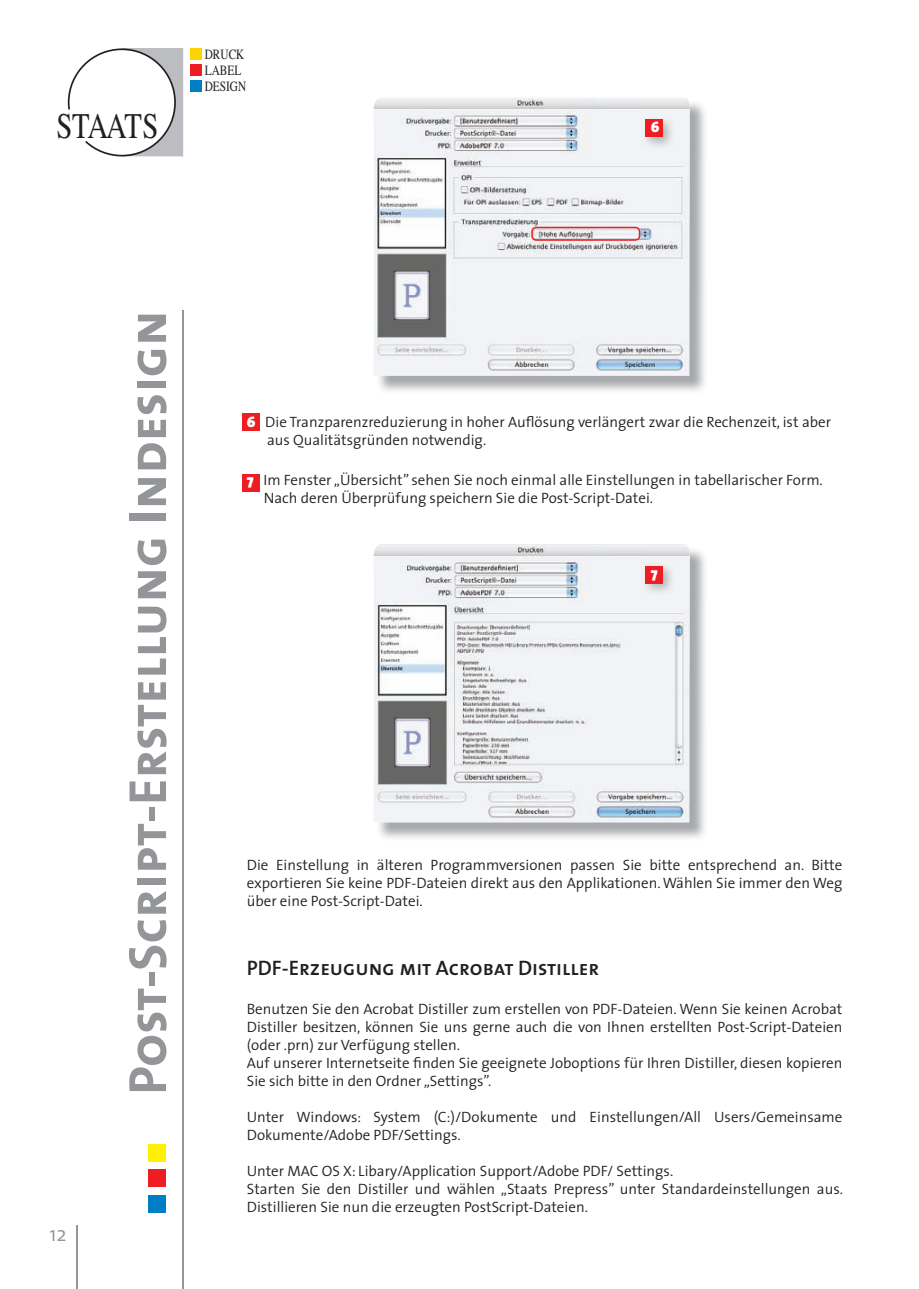
<style>
.page{position:relative;width:919px;height:1289px;background:#fff}
.page>*{position:absolute;margin:0;border:0;box-sizing:border-box;transform-origin:0 0}
.t1{font:54px "The Sans Bold Caps";color:#939598}
.t2{font:36px "Times";letter-spacing:-.075em;color:#231f20;scale:.8 1}
.t3{font:21px "The Sans Semi Bold Caps";color:#231f20}
.t4{font:300 21px "The Sans";color:#939598}
.t5{font:300 15px/18px "The Sans";color:#231f20}
.t6{font:900 15px "The Sans";color:#fff}
.t7{font:14.1px/15.9px "Times";color:#231f20;scale:.8 1}
.s1{font-weight:900;color:#fff}
</style>
<div class="page">
<div style="left:190px;top:49px;width:12px;height:11px;background:#fed304"></div>
<div style="left:190px;top:64px;width:12px;height:12px;background:#ee1d23"></div>
<div style="left:190px;top:80px;width:12px;height:12px;background:#007ec5"></div>
<svg style="left:67px;top:48px;width:116px;height:109px"></svg>
<hr style="left:76px;top:1225px;width:1px;height:63px;background:#939598">
<hr style="left:182px;top:310px;width:2px;height:978px;background:#939598">
<div style="left:149px;top:1144px;width:17px;height:17px;background:#fff101"></div>
<div style="left:149px;top:1169px;width:17px;height:17px;background:#ee1d23"></div>
<div style="left:149px;top:1195px;width:17px;height:17px;background:#007ec5"></div>
<img style="left:376px;top:100px;width:329px;height:291px">
<svg style="left:374px;top:98px;width:6px;height:9px"></svg>
<img style="left:641px;top:116px;width:33px;height:33px">
<div style="left:645px;top:119px;width:17px;height:17px;background:#ee1d23"></div>
<svg style="left:531px;top:227px;width:109px;height:14px"></svg>
<div style="left:242px;top:474px;width:17px;height:17px;background:#ee1d23"></div>
<div style="left:242px;top:413px;width:17px;height:17px;background:#ee1d23"></div>
<img style="left:376px;top:547px;width:329px;height:291px">
<img style="left:373px;top:544px;width:7px;height:16px">
<img style="left:641px;top:562px;width:33px;height:33px">
<div style="left:645px;top:566px;width:17px;height:17px;background:#ee1d23"></div>
<h2 class="t2" style="left:56px;top:92px;width:129px">STAATS</h2>
<p class="t7" style="left:205px;top:45px;width:53px">DRUCK<br>LABEL<br>DESIGN</p>
<p class="t6" style="left:650px;top:114px;width:10px">6</p>
<h3 class="t4" style="left:49px;top:1215px;width:19px">12</h3>
<h1 class="t1" style="left:102px;top:1094px;width:785px;rotate:-90deg">Post-Script-Erstellung Indesign</h1>
<p class="t5" style="left:267px;top:413px;width:565px;text-indent:-20px"><span class="s1">6</span> Die Tranzparenzreduzierung in hoher Auflösung verlängert zwar die Rechenzeit, ist aber aus Qualitätsgründen notwendig.</p>
<p class="t5" style="left:264px;top:470px;width:560px;text-indent:-17px"><span class="s1">7</span> Im Fenster „Übersicht” sehen Sie noch einmal alle Einstellungen in tabellarischer Form.<br>Nach deren Überprüfung speichern Sie die Post-Script-Datei.</p>
<p class="t6" style="left:650px;top:560px;width:8px">7</p>
<p class="t5" style="left:247px;top:855px;width:597px;text-align:justify">Die Einstellung in älteren Programmversionen passen Sie bitte entsprechend an. Bitte exportieren Sie keine PDF-Dateien direkt aus den Applikationen. Wählen Sie immer den Weg über eine Post-Script-Datei.</p>
<h3 class="t3" style="left:247px;top:950px;width:354px">PDF-Erzeugung mit Acrobat Distiller</h3>
<p class="t5" style="left:247px;top:999px;width:597px">Benutzen Sie den Acrobat Distiller zum erstellen von PDF-Dateien. Wenn Sie keinen Acrobat Distiller besitzen, können Sie uns gerne auch die von Ihnen erstellten Post-Script-Dateien (oder .prn) zur Verfügung stellen.<br>Auf unserer Internetseite finden Sie geeignete Joboptions für Ihren Distiller, diesen kopieren Sie sich bitte in den Ordner „Settings”.</p>
<p class="t5" style="left:247px;top:1107px;width:597px">Unter Windows: System (C:)/Dokumente und Einstellungen/All Users/Gemeinsame<br>Dokumente/Adobe PDF/Settings.</p>
<p class="t5" style="left:247px;top:1161px;width:597px">Unter MAC OS X: Libary/Application Support/Adobe PDF/ Settings.<br>Starten Sie den Distiller und wählen „Staats Prepress” unter Standardeinstellungen aus.<br>Distillieren Sie nun die erzeugten PostScript-Dateien.</p>
</div>
